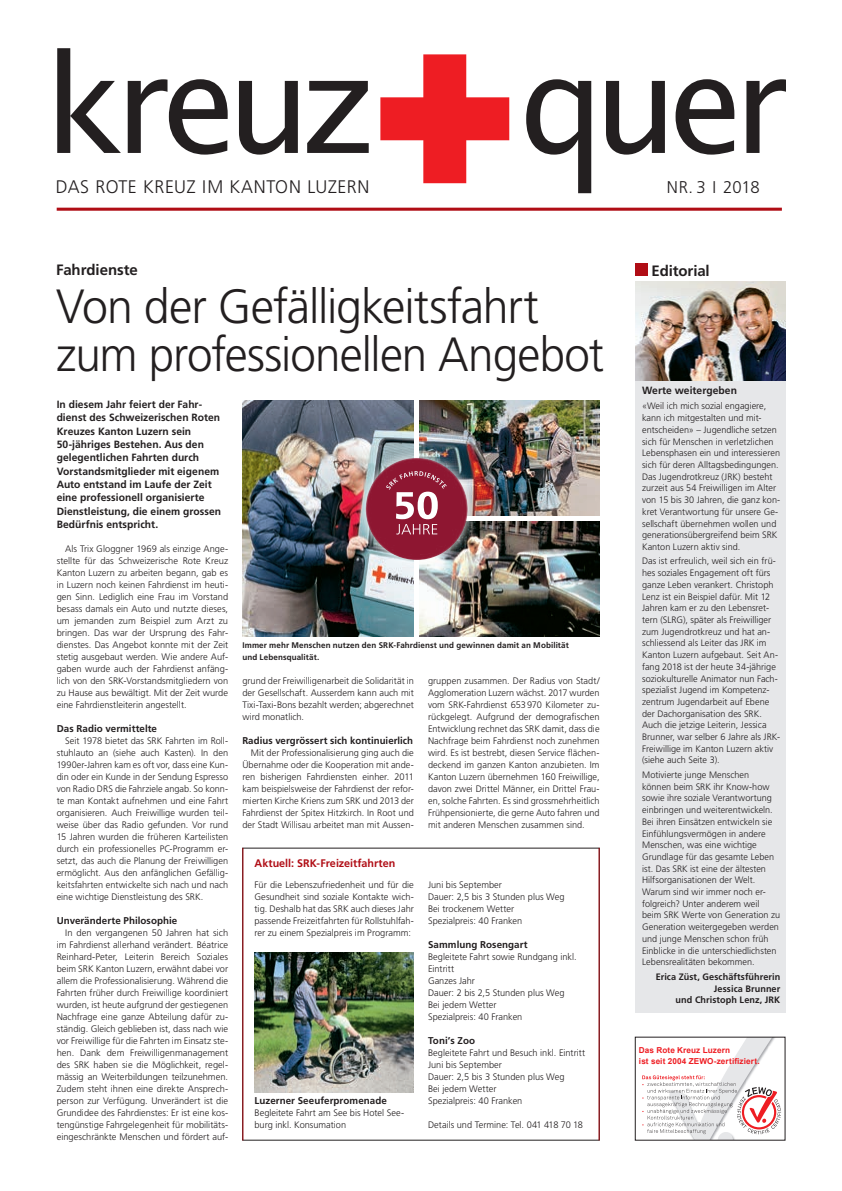
<style>
.page{position:relative;width:842px;height:1191px;background:#fff}
.page>*{position:absolute;margin:0;border:0;box-sizing:border-box;transform-origin:0 0}
.t1{font:300 48px/48px "Frutiger LT Pro";letter-spacing:-.02em;color:#231f20}
.t2{font:300 18.2px "Frutiger LT Pro";letter-spacing:.03em;color:#231f20}
.t3{font:300 17px "Frutiger LT Pro";color:#231f20}
.t4{font:700 15px "Frutiger LT Pro";letter-spacing:-.005em;color:#231f20}
.t5{font:700 11px "Frutiger LT Pro";color:#b00d15}
.t6{font:700 10.5px/13.3px "Frutiger LT Pro";letter-spacing:.005em;color:#231f20}
.t7{font:700 9.9px "Frutiger LT Pro";letter-spacing:.005em;color:#231f20}
.t8{font:300 9.4px/12px "Frutiger LT Pro";color:#231f20;text-align:justify}
.t9{font:300 9.3px/11.7px "Frutiger LT Pro";color:#231f20}
.t10{font:700 9.3px/11.7px "Frutiger LT Pro";letter-spacing:.01em;color:#231f20;text-align:right}
.t11{font:700 8.2px/12px "Frutiger LT Pro";letter-spacing:.015em;color:#231f20}
.t12{font:700 8.2px/10.4px "Arial";letter-spacing:.015em;color:#ee1d23}
</style>
<div class="page">
<svg style="left:57px;top:48px;width:64px;height:105px"></svg>
<svg style="left:128px;top:79px;width:100px;height:76px"></svg>
<svg style="left:239px;top:81px;width:59px;height:74px"></svg>
<svg style="left:307px;top:81px;width:62px;height:72px"></svg>
<svg style="left:526px;top:79px;width:65px;height:114px"></svg>
<svg style="left:606px;top:81px;width:59px;height:74px"></svg>
<svg style="left:675px;top:79px;width:59px;height:76px"></svg>
<svg style="left:746px;top:79px;width:39px;height:74px"></svg>
<hr style="left:57px;top:208px;width:725px;height:3px;background:#b00d15">
<svg style="left:380px;top:54px;width:129px;height:129px"></svg>
<svg style="left:642px;top:1039px;width:139px;height:99px"></svg>
<div style="left:635px;top:263px;width:13px;height:13px;background:#b00d15"></div>
<div style="left:635px;top:281px;width:150px;height:732px;background:#e6e7e9"></div>
<img style="left:635px;top:281px;width:150px;height:100px">
<hr style="left:242px;top:848px;width:1px;height:292px;background:#b00d15">
<hr style="left:599px;top:848px;width:1px;height:292px;background:#b00d15">
<img style="left:242px;top:400px;width:172px;height:236px">
<img style="left:420px;top:400px;width:180px;height:115px">
<img style="left:254px;top:952px;width:160px;height:140px">
<img style="left:420px;top:521px;width:180px;height:115px">
<img style="left:355px;top:447px;width:123px;height:123px">
<div style="left:366px;top:458px;width:102px;height:102px;background:#8e1631;border-radius:50%"></div>
<svg style="left:386px;top:471px;width:61px;height:63px"></svg>
<h2 class="t2" style="left:56px;top:176px;width:315px">DAS ROTE KREUZ IM KANTON LUZERN</h2>
<h3 class="t3" style="left:667px;top:178px;width:94px">NR. 3 I 2018</h3>
<h3 class="t4" style="left:56px;top:261px;width:83px">Fahrdienste</h3>
<h1 class="t1" style="left:56px;top:283px;width:549px">Von der Gefälligkeitsfahrt zum professionellen Angebot</h1>
<p class="t6" style="left:57px;top:398px;width:166px">In diesem Jahr feiert der Fahr&shy;dienst des Schweizerischen Roten<br>Kreuzes Kanton Luzern sein<br>50-jähriges Bestehen. Aus den gelegentlichen Fahrten durch<br>Vorstandsmitglieder mit eigenem<br>Auto entstand im Laufe der Zeit eine professionell organisierte<br>Dienstleistung, die einem grossen<br>Bedürfnis entspricht.</p>
<p class="t8" style="left:57px;top:543px;width:173px;text-indent:9px">Als Trix Gloggner 1969 als einzige Ange&shy;stellte für das Schweizerische Rote Kreuz Kanton Luzern zu arbeiten begann, gab es in Luzern noch keinen Fahrdienst im heuti&shy;gen Sinn. Lediglich eine Frau im Vorstand besass damals ein Auto und nutzte dieses, um jemanden zum Beispiel zum Arzt zu bringen. Das war der Ursprung des Fahr&shy;dienstes. Das Angebot konnte mit der Zeit stetig ausgebaut werden. Wie andere Auf&shy;gaben wurde auch der Fahrdienst anfäng&shy;lich von den SRK-Vorstandsmitgliedern von zu Hause aus bewältigt. Mit der Zeit wurde eine Fahrdienstleiterin angestellt.</p>
<p class="t7" style="left:57px;top:723px;width:102px">Das Radio vermittelte</p>
<p class="t8" style="left:57px;top:735px;width:173px;text-indent:9px">Seit 1978 bietet das SRK Fahrten im Roll&shy;stuhlauto an (siehe auch Kasten). In den 1990er-Jahren kam es oft vor, dass eine Kun&shy;din oder ein Kunde in der Sendung Espresso von Radio DRS die Fahrziele angab. So konn&shy;te man Kontakt aufnehmen und eine Fahrt organisieren. Auch Freiwillige wurden teil&shy;weise über das Radio gefunden. Vor rund 15 Jahren wurden die früheren Karteilisten durch ein professionelles PC-Programm er&shy;setzt, das auch die Planung der Freiwilligen ermöglicht. Aus den anfänglichen Gefällig&shy;keitsfahrten entwickelte sich nach und nach eine wichtige Dienstleistung des SRK.</p>
<p class="t7" style="left:57px;top:915px;width:122px">Unveränderte Philosophie</p>
<p class="t8" style="left:57px;top:927px;width:173px;text-indent:9px">In den vergangenen 50 Jahren hat sich im Fahrdienst allerhand verändert. Béatrice Reinhard-Peter, Leiterin Bereich Soziales beim SRK Kanton Luzern, erwähnt dabei vor allem die Professionalisierung. Während die Fahrten früher durch Freiwillige koordiniert wurden, ist heute aufgrund der gestiegenen Nachfrage eine ganze Abteilung dafür zu&shy;ständig. Gleich geblieben ist, dass nach wie vor Freiwillige für die Fahrten im Einsatz ste&shy;hen. Dank dem Freiwilligenmanagement des SRK haben sie die Möglichkeit, regel&shy;mässig an Weiterbildungen teilzunehmen.<br>Zudem steht ihnen eine direkte Ansprech&shy;person zur Verfügung. Unverändert ist die Grundidee des Fahrdienstes: Er ist eine kos&shy;tengünstige Fahrgelegenheit für mobilitäts&shy;eingeschränkte Menschen und fördert auf-</p>
<p class="t11" style="left:242px;top:639px;width:328px">Immer mehr Menschen nutzen den SRK-Fahrdienst und gewinnen damit an Mobilität und Lebensqualität.</p>
<p class="t8" style="left:242px;top:675px;width:173px">grund der Freiwilligenarbeit die Solidarität in der Gesellschaft. Ausserdem kann auch mit Tixi-Taxi-Bons bezahlt werden; abgerechnet wird monatlich.</p>
<p class="t7" style="left:242px;top:735px;width:172px">Radius vergrössert sich kontinuierlich</p>
<p class="t8" style="left:242px;top:747px;width:173px;text-indent:9px">Mit der Professionalisierung ging auch die Übernahme oder die Kooperation mit ande&shy;ren bisherigen Fahrdiensten einher. 2011 kam beispielsweise der Fahrdienst der refor&shy;mierten Kirche Kriens zum SRK und 2013 der Fahrdienst der Spitex Hitzkirch. In Root und der Stadt Willisau arbeitet man mit Aussen-</p>
<p class="t8" style="left:428px;top:675px;width:173px">gruppen zusammen. Der Radius von Stadt/ Agglomeration Luzern wächst. 2017 wurden vom SRK-Fahrdienst 653970 Kilometer zu&shy;rückgelegt. Aufgrund der demografischen Entwicklung rechnet das SRK damit, dass die Nachfrage beim Fahrdienst noch zunehmen wird. Es ist bestrebt, diesen Service flächen&shy;deckend im ganzen Kanton anzubieten. Im Kanton Luzern übernehmen 160 Freiwillige, davon zwei Drittel Männer, ein Drittel Frau&shy;en, solche Fahrten. Es sind grossmehrheitlich Frühpensionierte, die gerne Auto fahren und mit anderen Menschen zusammen sind.</p>
<p class="t5" style="left:254px;top:856px;width:142px">Aktuell: SRK-Freizeitfahrten</p>
<p class="t8" style="left:254px;top:879px;width:161px">Für die Lebenszufriedenheit und für die Gesundheit sind soziale Kontakte wich&shy;tig. Deshalb hat das SRK auch dieses Jahr passende Freizeitfahrten für Rollstuhlfah&shy;rer zu einem Spezialpreis im Programm:</p>
<p class="t8" style="left:428px;top:879px;width:138px;text-align:left">Juni bis September<br>Dauer: 2,5 bis 3 Stunden plus Weg<br>Bei trockenem Wetter<br>Spezialpreis: 40 Franken</p>
<p class="t7" style="left:428px;top:939px;width:101px">Sammlung Rosengart</p>
<p class="t8" style="left:428px;top:951px;width:150px;text-align:left">Begleitete Fahrt sowie Rundgang inkl.<br>Eintritt<br>Ganzes Jahr<br>Dauer: 2 bis 2,5 Stunden plus Weg<br>Bei jedem Wetter<br>Spezialpreis: 40 Franken</p>
<p class="t7" style="left:428px;top:1035px;width:48px">Toni’s Zoo</p>
<p class="t8" style="left:428px;top:1047px;width:159px;text-align:left">Begleitete Fahrt und Besuch inkl. Eintritt<br>Juni bis September<br>Dauer: 2,5 bis 3 Stunden plus Weg<br>Bei jedem Wetter<br>Spezialpreis: 40 Franken</p>
<p class="t8" style="left:428px;top:1119px;width:156px">Details und Termine: Tel. 041 418 70 18</p>
<p class="t7" style="left:254px;top:1095px;width:134px">Luzerner Seeuferpromenade</p>
<p class="t8" style="left:254px;top:1107px;width:151px">Begleitete Fahrt am See bis Hotel See&shy;burg inkl. Konsumation</p>
<h3 class="t4" style="left:651px;top:262px;width:60px">Editorial</h3>
<p class="t6" style="left:642px;top:384px;width:96px">Werte weitergeben</p>
<p class="t9" style="left:642px;top:400px;width:140px">«Weil ich mich sozial engagiere, kann ich mitgestalten und mit&shy;entscheiden» – Jugendliche setzen sich für Menschen in verletzlichen Lebensphasen ein und interessieren sich für deren Alltagsbedingungen.<br>Das Jugendrotkreuz (JRK) besteht zurzeit aus 54 Freiwilligen im Alter von 15 bis 30 Jahren, die ganz kon&shy;kret Verantwortung für unsere Ge&shy;sellschaft übernehmen wollen und generationsübergreifend beim SRK Kanton Luzern aktiv sind.</p>
<p class="t9" style="left:642px;top:555px;width:139px">Das ist erfreulich, weil sich ein frü&shy;hes soziales Engagement oft fürs ganze Leben verankert. Christoph Lenz ist ein Beispiel dafür. Mit 12<br>Jahren kam er zu den Lebensret&shy;tern (SLRG), später als Freiwilliger zum Jugendrotkreuz und hat an&shy;schliessend als Leiter das JRK im Kanton Luzern aufgebaut. Seit An&shy;fang 2018 ist der heute 34-jährige soziokulturelle Animator nun Fach&shy;spezialist Jugend im Kompetenz&shy;zentrum Jugendarbeit auf Ebene der Dachorganisation des SRK.<br>Auch die jetzige Leiterin, Jessica Brunner, war selber 6 Jahre als JRK-Freiwillige im Kanton Luzern aktiv (siehe auch Seite 3).</p>
<p class="t9" style="left:642px;top:769px;width:140px">Motivierte junge Menschen können beim SRK ihr Know-how sowie ihre soziale Verantwortung einbringen und weiterentwickeln.<br>Bei ihren Einsätzen entwickeln sie<br>Einfühlungsvermögen in andere<br>Menschen, was eine wichtige<br>Grundlage für das gesamte Leben ist. Das SRK ist eine der ältesten<br>Hilfsorganisationen der Welt.<br>Warum sind wir immer noch er&shy;folgreich? Unter anderem weil beim SRK Werte von Generation zu<br>Generation weitergegeben werden und junge Menschen schon früh<br>Einblicke in die unterschiedlichsten<br>Lebensrealitäten bekommen.</p>
<p class="t10" style="left:656px;top:970px;width:126px">Erica Züst, Geschäftsführerin<br>Jessica Brunner<br>und Christoph Lenz, JRK</p>
<p class="t12" style="left:639px;top:1045px;width:122px">Das Rote Kreuz Luzern<br>ist seit 2004 ZEWO-zertifiziert.</p>
</div>
